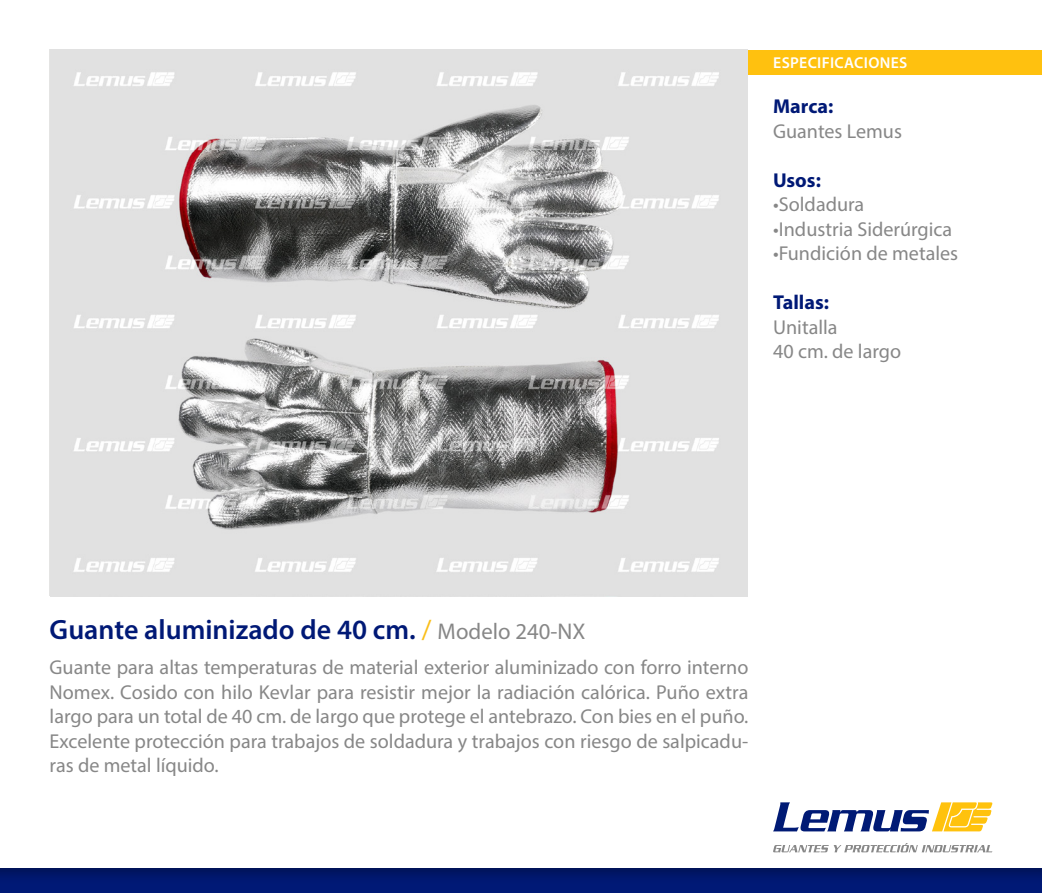
<style>
.page{position:relative;width:1042px;height:893px;background:#fff}
.page>*{position:absolute;margin:0;border:0;box-sizing:border-box;transform-origin:0 0}
.t1{font:600 28px "Myriad Pro";color:#001976}
.t2{font:20.12px/24.5px "Myriad Pro";color:#878787}
.t3{font:700 20.12px "Myriad Pro";color:#001976}
.t4{font:600 15.75px "Myriad Pro";letter-spacing:.02em;color:#fff}
.s1{font-weight:400;color:#fabe19}
.s2{font-weight:400;font-size:22.75px;color:#878787}
</style>
<div class="page">
<img style="left:50px;top:50px;width:697px;height:546px">
<img style="left:0;top:868px;width:1042px;height:25px">
<div style="left:748px;top:50px;width:294px;height:24px;background:#ffc10f"></div>
<svg style="left:773px;top:802px;width:219px;height:29px"></svg>
<svg style="left:773px;top:843px;width:219px;height:9px"></svg>
<p class="t4" style="left:773px;top:53px;width:136px">ESPECIFICACIONES</p>
<p class="t3" style="left:773px;top:93px;width:62px">Marca:</p>
<p class="t2" style="left:773px;top:118px;width:130px">Guantes Lemus</p>
<p class="t3" style="left:773px;top:167px;width:49px">Usos:</p>
<p class="t2" style="left:773px;top:192px;width:93px">•Soldadura</p>
<p class="t2" style="left:773px;top:216px;width:180px">•Industria Siderúrgica</p>
<p class="t2" style="left:773px;top:241px;width:187px">•Fundición de metales</p>
<p class="t3" style="left:773px;top:289px;width:57px">Tallas:</p>
<p class="t2" style="left:773px;top:314px;width:130px">Unitalla<br>40 cm. de largo</p>
<h1 class="t1" style="left:50px;top:612px;width:537px">Guante aluminizado de 40 cm. <span class="s1">/</span> <span class="s2">Modelo 240-NX</span></h1>
<p class="t2" style="left:50px;top:655px;width:700px;text-align:justify">Guante para altas temperaturas de material exterior aluminizado con forro interno Nomex. Cosido con hilo Kevlar para resistir mejor la radiación calórica. Puño extra largo para un total de 40 cm. de largo que protege el antebrazo. Con bies en el puño.<br>Excelente protección para trabajos de soldadura y trabajos con riesgo de salpicadu&shy;ras de metal líquido.</p>
</div>
